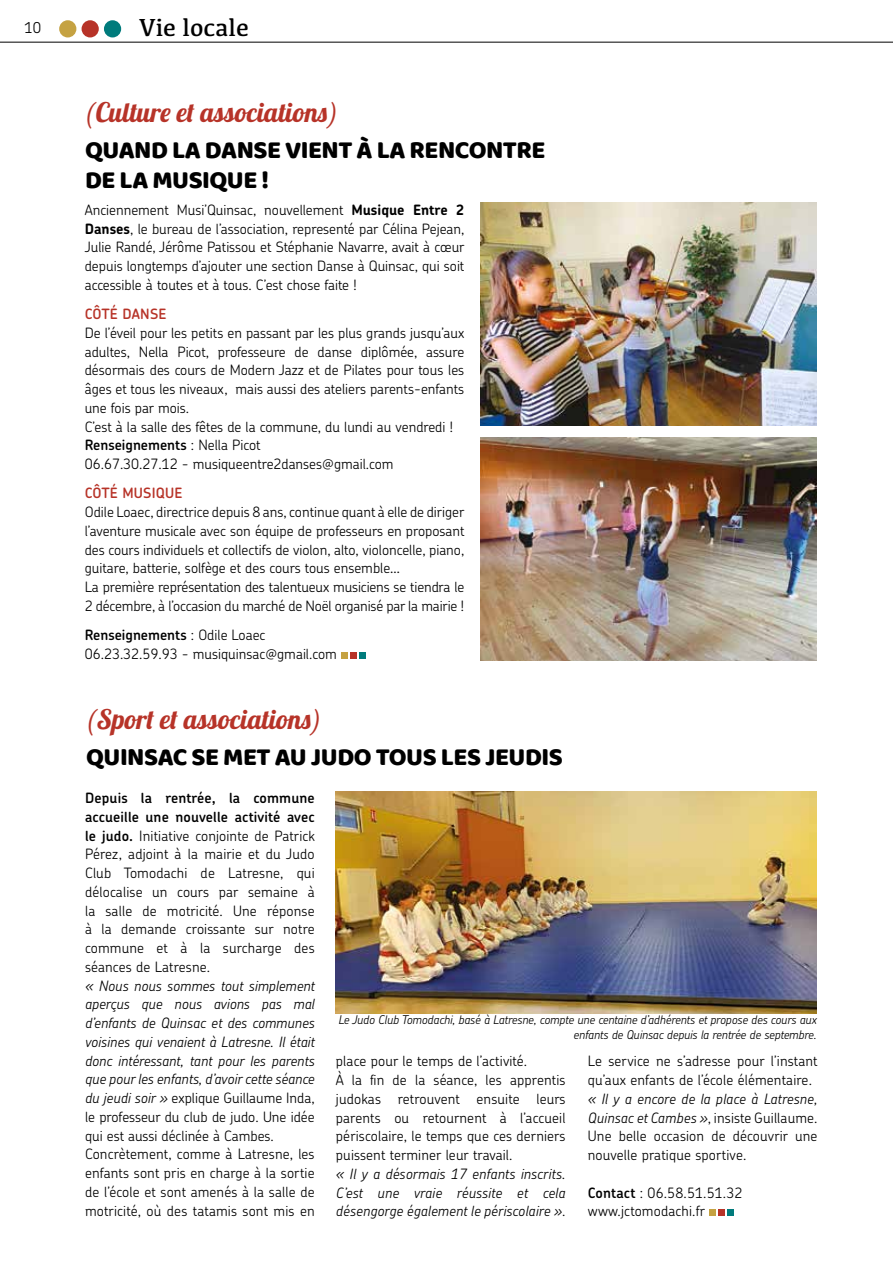
<style>
.page{position:relative;width:893px;height:1263px;background:#fff}
.page>*{position:absolute;margin:0;border:0;box-sizing:border-box;transform-origin:0 0}
.t1{font:27px "Lobster 1.4";letter-spacing:.03em;color:#b73328}
.t2{font:27px "Lobster 1.4";letter-spacing:.01em;color:#b73328}
.t3{font:25.5px/30px "Baloo";letter-spacing:-.02em;color:#000}
.t4{font:25.5px "Kefa";color:#000}
.t5{font:300 15px "Chevin Pro";color:#000}
.t6{font:300 14.25px/18.8px "Chevin Pro";color:#000}
.t7{font:italic 300 14.25px/18.8px "Chevin Pro";letter-spacing:.01em;color:#000;text-align:justify}
.t8{font:600 14.25px "Chevin Pro";letter-spacing:.015em;color:#b73328}
.t9{font:italic 300 12px/15px "Chevin Pro";letter-spacing:-.01em;color:#000;text-align:right}
.s1{font-weight:700}
.s2{font-weight:600}
.s3{font-style:italic}
.s4{font-style:normal}
</style>
<div class="page">
<div style="left:350px;top:652px;width:6px;height:7px;background:#b73328"></div>
<div style="left:341px;top:652px;width:6px;height:7px;background:#c5a242"></div>
<div style="left:359px;top:652px;width:6px;height:7px;background:#007b7c"></div>
<div style="left:718px;top:1210px;width:7px;height:6px;background:#b73328"></div>
<div style="left:709px;top:1210px;width:7px;height:6px;background:#c5a242"></div>
<div style="left:727px;top:1210px;width:7px;height:6px;background:#007b7c"></div>
<div style="left:104px;top:20px;width:17px;height:17px;background:#007b7c;border-radius:50%"></div>
<div style="left:82px;top:20px;width:17px;height:17px;background:#b73328;border-radius:50%"></div>
<div style="left:59px;top:20px;width:17px;height:17px;background:#c5a242;border-radius:50%"></div>
<img style="left:480px;top:437px;width:336px;height:223px">
<img style="left:480px;top:202px;width:336px;height:223px">
<img style="left:336px;top:791px;width:481px;height:222px">
<hr style="left:0;top:42px;width:893px;height:1px;background:#000">
<p class="t5" style="left:24px;top:17px;width:18px">10</p>
<h2 class="t4" style="left:139px;top:12px;width:111px">Vie locale</h2>
<h1 class="t1" style="left:84px;top:95px;width:256px">(Culture et associations)</h1>
<h2 class="t3" style="left:85px;top:134px;width:462px">QUAND LA DANSE VIENT À LA RENCONTRE<br>DE LA MUSIQUE !</h2>
<p class="t6" style="left:85px;top:200px;width:381px;text-align:justify">Anciennement Musi’Quinsac, nouvellement <span class="s1">Musique Entre 2<br>Danses</span>, le bureau de l’association, representé par Célina Pejean, Julie Randé, Jérôme Patissou et Stéphanie Navarre, avait à cœur depuis longtemps d’ajouter une section Danse à Quinsac, qui soit accessible à toutes et à tous. C’est chose faite !</p>
<p class="t8" style="left:85px;top:304px;width:83px">CÔTÉ DANSE</p>
<p class="t6" style="left:85px;top:323px;width:381px">De l’éveil pour les petits en passant par les plus grands jusqu’aux adultes, Nella Picot, professeure de danse diplômée, assure désormais des cours de Modern Jazz et de Pilates pour tous les âges et tous les niveaux, mais aussi des ateliers parents-enfants une fois par mois.<br>C’est à la salle des fêtes de la commune, du lundi au vendredi !<br><span class="s2">Renseignements</span> : Nella Picot<br>06.67.30.27.12 - musiqueentre2danses@gmail.com</p>
<p class="t8" style="left:85px;top:484px;width:99px">CÔTÉ MUSIQUE</p>
<p class="t6" style="left:85px;top:502px;width:381px">Odile Loaec, directrice depuis 8 ans, continue quant à elle de diriger l’aventure musicale avec son équipe de professeurs en proposant des cours individuels et collectifs de violon, alto, violoncelle, piano, guitare, batterie, solfège et des cours tous ensemble…<br>La première représentation des talentueux musiciens se tiendra le 2 décembre, à l’occasion du marché de Noël organisé par la mairie !</p>
<p class="t6" style="left:85px;top:625px;width:254px"><span class="s2">Renseignements</span> : Odile Loaec<br>06.23.32.59.93 - musiquinsac@gmail.com</p>
<h1 class="t2" style="left:85px;top:702px;width:238px">(Sport et associations)</h1>
<h2 class="t3" style="left:86px;top:741px;width:478px">QUINSAC SE MET AU JUDO TOUS LES JEUDIS</h2>
<p class="t6" style="left:85px;top:788px;width:231px;text-align:justify"><span class="s2">Depuis la rentrée, la commune accueille une nouvelle activité avec le judo.</span> Initiative conjointe de Patrick Pérez, adjoint à la mairie et du Judo Club Tomodachi de Latresne, qui délocalise un cours par semaine à la salle de motricité. Une réponse à la demande croissante sur notre commune et à la surcharge des séances de Latresne.</p>
<p class="t6" style="left:85px;top:976px;width:231px"><span class="s3">« Nous nous sommes tout simplement aperçus que nous avions pas mal d’enfants de Quinsac et des communes voisines qui venaient à Latresne. Il était donc intéressant, tant pour les parents que pour les enfants, d’avoir cette séance du jeudi soir »</span> explique Guillaume Inda, le professeur du club de judo. Une idée qui est aussi déclinée à Cambes.<br>Concrètement, comme à Latresne, les enfants sont pris en charge à la sortie de l’école et sont amenés à la salle de motricité, où des tatamis sont mis en</p>
<p class="t9" style="left:338px;top:1011px;width:480px">Le Judo Club Tomodachi, basé à Latresne, compte une centaine d’adhérents et propose des cours aux enfants de Quinsac depuis la rentrée de septembre.</p>
<p class="t6" style="left:336px;top:1051px;width:231px">place pour le temps de l’activité.<br>À la fin de la séance, les apprentis judokas retrouvent ensuite leurs parents ou retournent à l’accueil périscolaire, le temps que ces derniers puissent terminer leur travail.</p>
<p class="t7" style="left:336px;top:1164px;width:231px">« Il y a désormais 17 enfants inscrits.<br>C’est une vraie réussite et cela désengorge également le périscolaire »<span class="s4">.</span></p>
<p class="t6" style="left:588px;top:1051px;width:231px">Le service ne s’adresse pour l’instant qu’aux enfants de l’école élémentaire.</p>
<p class="t6" style="left:588px;top:1089px;width:231px;text-align:justify"><span class="s3">« Il y a encore de la place à Latresne, Quinsac et Cambes »</span>, insiste Guillaume.<br>Une belle occasion de découvrir une nouvelle pratique sportive.</p>
<p class="t6" style="left:588px;top:1182px;width:156px"><span class="s2">Contact</span> : 06.58.51.51.32 www.jctomodachi.fr</p>
</div>
